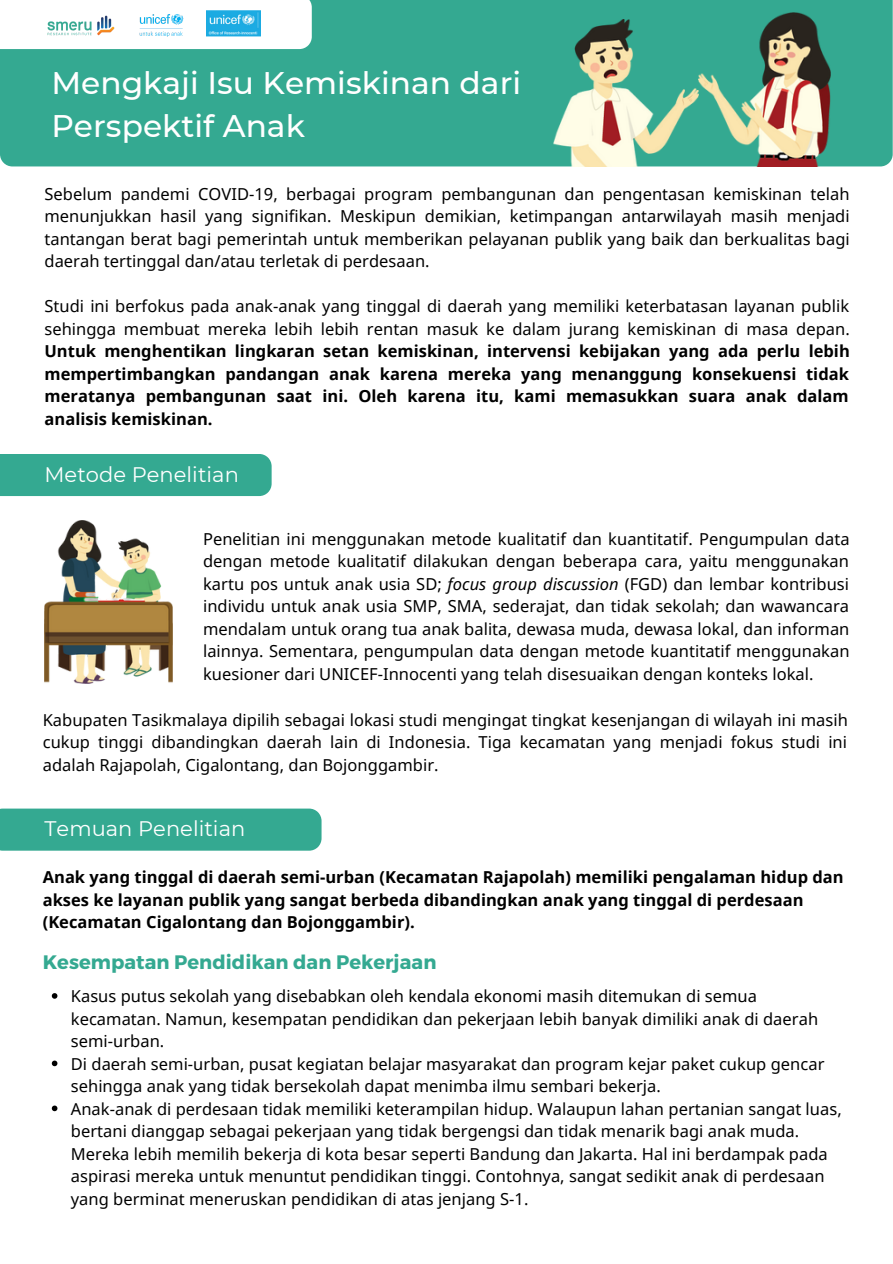
<style>
.page{position:relative;width:893px;height:1264px;background:#fff}
.page>*{position:absolute;margin:0;border:0;box-sizing:border-box;transform-origin:0 0}
.t1{font:500 31.2px/42.8px "Montserrat";color:#fff}
.t2{font:21px "Montserrat";color:#fff}
.t3{font:700 19.5px "Montserrat";color:#34a991}
.t4{font:16.5px/22.5px "Noto Sans";color:#000;text-align:justify}
.t5{font:700 16.5px/22.5px "Noto Sans";color:#000;text-align:justify}
.s1{font-weight:400}
.s2{font-style:italic}
</style>
<div class="page">
<div style="left:0;top:0;width:892px;height:166px;background:#34a991"></div>
<div style="left:0;top:808px;width:321px;height:42px;background:#34a991"></div>
<svg style="left:0;top:0;width:312px;height:49px"></svg>
<img style="left:44px;top:13px;width:74px;height:26px">
<div style="left:0;top:454px;width:271px;height:42px;background:#34a991"></div>
<img style="left:553px;top:19px;width:145px;height:148px">
<img style="left:698px;top:13px;width:132px;height:154px">
<img style="left:44px;top:520px;width:129px;height:163px">
<img style="left:207px;top:11px;width:54px;height:26px">
<img style="left:131px;top:9px;width:61px;height:34px">
<svg style="left:52px;top:993px;width:5px;height:5px"></svg>
<svg style="left:52px;top:1060px;width:5px;height:6px"></svg>
<svg style="left:52px;top:1105px;width:5px;height:6px"></svg>
<p class="t1" style="left:51px;top:62px;width:471px">Mengkaji Isu Kemiskinan dari<br>Perspektif Anak</p>
<p class="t4" style="left:44px;top:182px;width:806px">Sebelum pandemi COVID-19, berbagai program pembangunan dan pengentasan kemiskinan telah menunjukkan hasil yang signifikan. Meskipun demikian, ketimpangan antarwilayah masih menjadi tantangan berat bagi pemerintah untuk memberikan pelayanan publik yang baik dan berkualitas bagi daerah tertinggal dan/atau terletak di perdesaan.</p>
<p class="t5" style="left:44px;top:294px;width:806px"><span class="s1">Studi ini berfokus pada anak-anak yang tinggal di daerah yang memiliki keterbatasan layanan publik sehingga membuat mereka lebih lebih rentan masuk ke dalam jurang kemiskinan di masa depan.<br></span>Untuk menghentikan lingkaran setan kemiskinan, intervensi kebijakan yang ada perlu lebih mempertimbangkan pandangan anak karena mereka yang menanggung konsekuensi tidak meratanya pembangunan saat ini. Oleh karena itu, kami memasukkan suara anak dalam analisis kemiskinan.</p>
<p class="t2" style="left:44px;top:461px;width:196px">Metode Penelitian</p>
<p class="t4" style="left:203px;top:527px;width:648px">Penelitian ini menggunakan metode kualitatif dan kuantitatif. Pengumpulan data dengan metode kualitatif dilakukan dengan beberapa cara, yaitu menggunakan kartu pos untuk anak usia SD; <span class="s2">focus group discussion</span> (FGD) dan lembar kontribusi individu untuk anak usia SMP, SMA, sederajat, dan tidak sekolah; dan wawancara mendalam untuk orang tua anak balita, dewasa muda, dewasa lokal, dan informan lainnya. Sementara, pengumpulan data dengan metode kuantitatif menggunakan kuesioner dari UNICEF-Innocenti yang telah disesuaikan dengan konteks lokal.</p>
<p class="t4" style="left:43px;top:708px;width:806px">Kabupaten Tasikmalaya dipilih sebagai lokasi studi mengingat tingkat kesenjangan di wilayah ini masih cukup tinggi dibandingkan daerah lain di Indonesia. Tiga kecamatan yang menjadi fokus studi ini adalah Rajapolah, Cigalontang, dan Bojonggambir.</p>
<p class="t2" style="left:44px;top:815px;width:202px">Temuan Penelitian</p>
<p class="t5" style="left:43px;top:865px;width:802px;text-align:left">Anak yang tinggal di daerah semi-urban (Kecamatan Rajapolah) memiliki pengalaman hidup dan akses ke layanan publik yang sangat berbeda dibandingkan anak yang tinggal di perdesaan (Kecamatan Cigalontang dan Bojonggambir).</p>
<p class="t3" style="left:43px;top:949px;width:395px">Kesempatan Pendidikan dan Pekerjaan</p>
<p class="t4" style="left:71px;top:984px;width:748px;text-align:left">Kasus putus sekolah yang disebabkan oleh kendala ekonomi masih ditemukan di semua kecamatan. Namun, kesempatan pendidikan dan pekerjaan lebih banyak dimiliki anak di daerah semi-urban.</p>
<p class="t4" style="left:71px;top:1051px;width:755px">Di daerah semi-urban, pusat kegiatan belajar masyarakat dan program kejar paket cukup gencar sehingga anak yang tidak bersekolah dapat menimba ilmu sembari bekerja.</p>
<p class="t4" style="left:71px;top:1096px;width:772px;text-align:left">Anak-anak di perdesaan tidak memiliki keterampilan hidup. Walaupun lahan pertanian sangat luas, bertani dianggap sebagai pekerjaan yang tidak bergengsi dan tidak menarik bagi anak muda.<br>Mereka lebih memilih bekerja di kota besar seperti Bandung dan Jakarta. Hal ini berdampak pada aspirasi mereka untuk menuntut pendidikan tinggi. Contohnya, sangat sedikit anak di perdesaan yang berminat meneruskan pendidikan di atas jenjang S-1.</p>
</div>
